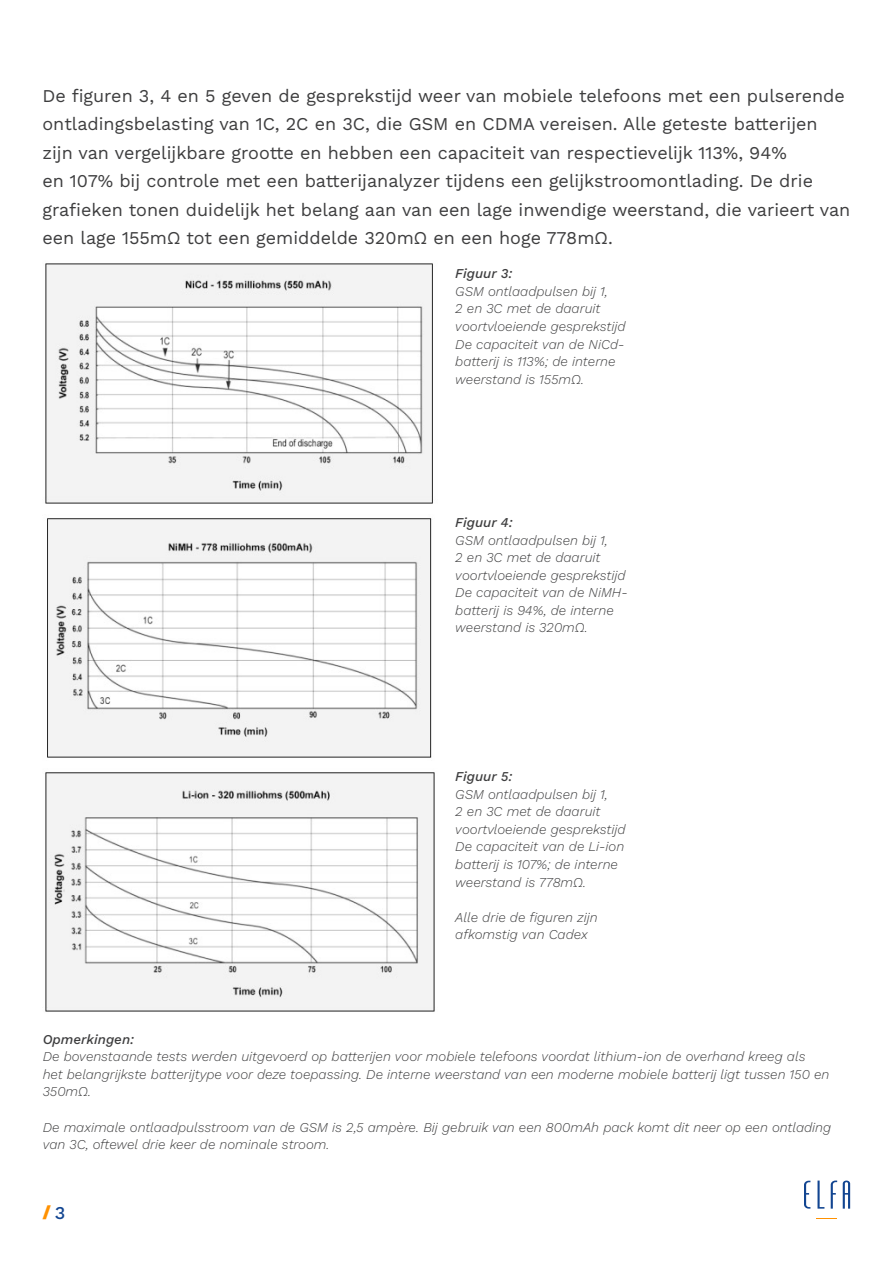
<style>
.page{position:relative;width:893px;height:1263px;background:#fff}
.page>*{position:absolute;margin:0;border:0;box-sizing:border-box;transform-origin:0 0}
.Lopende_tekst_zwart{font:18px/28.5px "Work Sans";color:#3e3e3f}
.t1{font:800 18px "Work Sans";color:#ff9100}
.Lopende_tekst_zwart-2{font:italic 300 13.5px/17.5px "Work Sans";color:#3e3e3f}
.Lopende_tekst_zwart-3{font:italic 500 13.5px "Work Sans";color:#3e3e3f}
.s1{font-weight:500;color:#124591}
</style>
<div class="page">
<svg style="left:804px;top:1181px;width:6px;height:27px"></svg>
<svg style="left:831px;top:1180px;width:6px;height:28px"></svg>
<svg style="left:843px;top:1180px;width:7px;height:28px"></svg>
<svg style="left:817px;top:1180px;width:7px;height:28px"></svg>
<svg style="left:817px;top:1218px;width:20px;height:1px"></svg>
<img style="left:45px;top:263px;width:388px;height:241px">
<img style="left:47px;top:518px;width:385px;height:240px">
<img style="left:45px;top:772px;width:390px;height:240px">
<p class="Lopende_tekst_zwart" style="left:43px;top:81px;width:809px">De figuren 3, 4 en 5 geven de gesprekstijd weer van mobiele telefoons met een pulserende ontladingsbelasting van 1C, 2C en 3C, die GSM en CDMA vereisen. Alle geteste batterijen zijn van vergelijkbare grootte en hebben een capaciteit van respectievelijk 113%, 94%<br>en 107% bij controle met een batterijanalyzer tijdens een gelijkstroomontlading. De drie grafieken tonen duidelijk het belang aan van een lage inwendige weerstand, die varieert van een lage 155mΩ tot een gemiddelde 320mΩ en een hoge 778mΩ.</p>
<p class="Lopende_tekst_zwart-3" style="left:455px;top:263px;width:59px">Figuur 3:</p>
<p class="Lopende_tekst_zwart-2" style="left:455px;top:282px;width:172px">GSM ontlaadpulsen bij 1,<br>2 en 3C met de daaruit voortvloeiende gesprekstijd</p>
<p class="Lopende_tekst_zwart-2" style="left:455px;top:334px;width:171px">De capaciteit van de NiCd&shy;batterij is 113%; de interne weerstand is 155mΩ.</p>
<p class="Lopende_tekst_zwart-3" style="left:455px;top:512px;width:59px">Figuur 4:</p>
<p class="Lopende_tekst_zwart-2" style="left:455px;top:530px;width:172px">GSM ontlaadpulsen bij 1,<br>2 en 3C met de daaruit voortvloeiende gesprekstijd</p>
<p class="Lopende_tekst_zwart-2" style="left:455px;top:583px;width:174px">De capaciteit van de NiMH&shy;batterij is 94%, de interne weerstand is 320mΩ.</p>
<p class="Lopende_tekst_zwart-3" style="left:455px;top:766px;width:59px">Figuur 5:</p>
<p class="Lopende_tekst_zwart-2" style="left:455px;top:784px;width:172px">GSM ontlaadpulsen bij 1,<br>2 en 3C met de daaruit voortvloeiende gesprekstijd</p>
<p class="Lopende_tekst_zwart-2" style="left:455px;top:837px;width:170px">De capaciteit van de Li-ion batterij is 107%; de interne weerstand is 778mΩ.</p>
<p class="Lopende_tekst_zwart-2" style="left:455px;top:907px;width:144px">Alle drie de figuren zijn afkomstig van Cadex</p>
<p class="Lopende_tekst_zwart-3" style="left:43px;top:1029px;width:93px">Opmerkingen:</p>
<p class="Lopende_tekst_zwart-2" style="left:43px;top:1047px;width:788px">De bovenstaande tests werden uitgevoerd op batterijen voor mobiele telefoons voordat lithium-ion de overhand kreeg als<br>het belangrijkste batterijtype voor deze toepassing. De interne weerstand van een moderne mobiele batterij ligt tussen 150 en<br>350mΩ.</p>
<p class="Lopende_tekst_zwart-2" style="left:43px;top:1117px;width:790px">De maximale ontlaadpulsstroom van de GSM is 2,5 ampère. Bij gebruik van een 800mAh pack komt dit neer op een ontlading van 3C, oftewel drie keer de nominale stroom.</p>
<h1 class="t1" style="left:43px;top:1198px;width:24px">/<span class="s1">3</span></h1>
</div>
